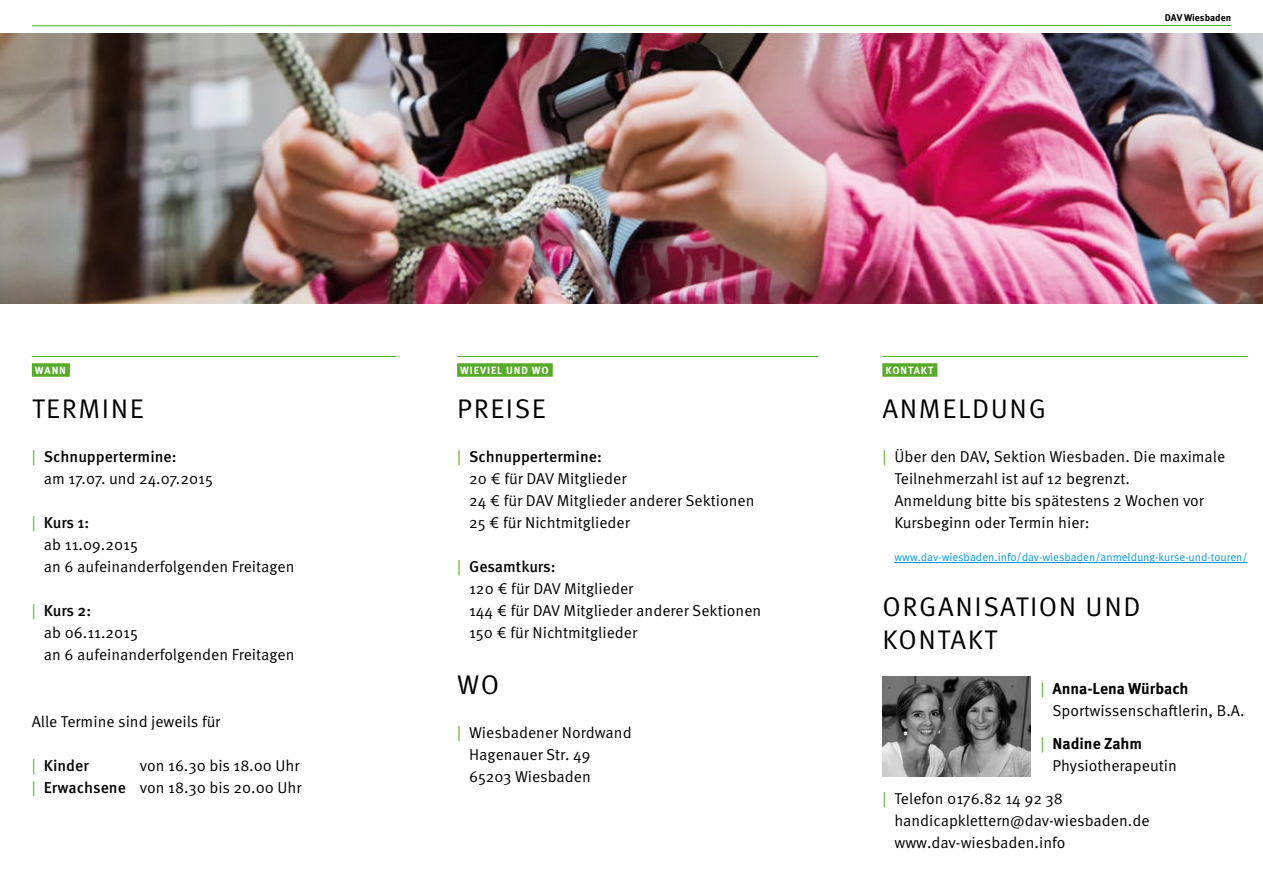
<style>
.page{position:relative;width:1263px;height:893px;background:#fff}
.page>*{position:absolute;margin:0;border:0;box-sizing:border-box;transform-origin:0 0}
.t1{font:27px/33.2px "Meta Pro Norm";letter-spacing:.06em;color:#000}
.t2{font:15.75px/22px "Meta Pro Norm";color:#000}
.t3{font:500 15.75px "Meta Pro";color:#000}
.t4{font:700 15.75px "Meta Pro";color:#000}
.t5{font:11.25px "Meta Pro Norm";color:#009ee0}
.t6{font:700 10.5px "Meta Pro";letter-spacing:.085em;color:#fff}
.t7{font:700 9.75px "Meta Pro";color:#000}
.s1{font-family:"Meta Pro Norm";font-weight:400;color:#57ab27}
.s2{color:#57ab27}
.s3{font-family:"Meta Pro";font-weight:500}
</style>
<div class="page">
<img style="left:0;top:34px;width:1263px;height:269px">
<hr style="left:32px;top:356px;width:365px;height:1px;background:#57ab27">
<div style="left:32px;top:363px;width:38px;height:14px;background:#57ab27"></div>
<hr style="left:457px;top:356px;width:362px;height:1px;background:#57ab27">
<div style="left:457px;top:363px;width:96px;height:14px;background:#57ab27"></div>
<hr style="left:882px;top:356px;width:366px;height:1px;background:#57ab27">
<div style="left:882px;top:363px;width:55px;height:14px;background:#57ab27"></div>
<hr style="left:894px;top:562px;width:353px;height:1px;background:#009ee0">
<hr style="left:32px;top:25px;width:1199px;height:1px;background:#57ab27">
<img style="left:882px;top:677px;width:148px;height:99px">
<p class="t6" style="left:35px;top:362px;width:32px">Wann</p>
<h1 class="t1" style="left:32px;top:390px;width:113px">TERMINE</h1>
<p class="t3" style="left:32px;top:444px;width:146px"><span class="s1">|</span> Schnuppertermine:</p>
<p class="t2" style="left:44px;top:466px;width:171px">am 17.07. und 24.07.2015</p>
<p class="t3" style="left:32px;top:510px;width:59px"><span class="s1">|</span> Kurs 1:</p>
<p class="t2" style="left:44px;top:533px;width:252px">ab 11.09.2015<br>an 6 aufeinanderfolgenden Freitagen</p>
<p class="t3" style="left:32px;top:599px;width:61px"><span class="s1">|</span> Kurs 2:</p>
<p class="t2" style="left:44px;top:621px;width:252px">ab 06.11.2015<br>an 6 aufeinanderfolgenden Freitagen</p>
<p class="t2" style="left:32px;top:709px;width:190px">Alle Termine sind jeweils für</p>
<p class="t3" style="left:32px;top:753px;width:58px"><span class="s1">|</span> Kinder</p>
<p class="t2" style="left:32px;top:753px;width:271px;text-align:right">von 16.30 bis 18.00 Uhr<br><span class="s2">|</span> <span class="s3">Erwachsene</span> von 18.30 bis 20.00 Uhr</p>
<p class="t7" style="left:1165px;top:10px;width:68px">DAV Wiesbaden</p>
<p class="t6" style="left:460px;top:362px;width:90px">wieviel und Wo</p>
<h1 class="t1" style="left:457px;top:390px;width:32px">Preise</h1>
<p class="t3" style="left:457px;top:444px;width:146px"><span class="s1">|</span> Schnuppertermine:</p>
<p class="t2" style="left:469px;top:466px;width:287px">20 € für DAV Mitglieder<br>24 € für DAV Mitglieder anderer Sektionen<br>25 € für Nichtmitglieder</p>
<p class="t3" style="left:457px;top:555px;width:100px"><span class="s1">|</span> Gesamtkurs:</p>
<p class="t2" style="left:469px;top:577px;width:294px">120 € für DAV Mitglieder<br>144 € für DAV Mitglieder anderer Sektionen<br>150 € für Nichtmitglieder</p>
<h1 class="t1" style="left:457px;top:666px;width:43px">WO</h1>
<p class="t2" style="left:469px;top:720px;width:164px;text-indent:-12px"><span class="s2">|</span> Wiesbadener Nordwand<br>Hagenauer Str. 49<br>65203 Wiesbaden</p>
<p class="t6" style="left:885px;top:362px;width:49px">Kontakt</p>
<h1 class="t1" style="left:882px;top:390px;width:165px">ANMELDUNG</h1>
<p class="t2" style="left:894px;top:444px;width:332px;text-indent:-12px"><span class="s2">|</span> Über den DAV, Sektion Wiesbaden. Die maximale Teilnehmerzahl ist auf 12 begrenzt.<br>Anmeldung bitte bis spätestens 2 Wochen vor Kursbeginn oder Termin hier:</p>
<p class="t5" style="left:894px;top:549px;width:355px">www.dav-wiesbaden.info/dav-wiesbaden/anmeldung-kurse-und-touren/</p>
<h1 class="t1" style="left:882px;top:589px;width:259px">ORGANISATION UND<br>KONTAKT</h1>
<p class="t4" style="left:1040px;top:676px;width:150px"><span class="s1">|</span> Anna-Lena Würbach</p>
<p class="t2" style="left:1052px;top:698px;width:194px">Sportwissenschaftlerin, B.A.</p>
<p class="t4" style="left:1040px;top:731px;width:103px"><span class="s1">|</span> Nadine Zahm</p>
<p class="t2" style="left:882px;top:748px;width:296px;line-height:33.2px;text-indent:170px">Physiotherapeutin <span class="s2">|</span> Telefon 0176.82 14 92 38</p>
<p class="t2" style="left:894px;top:808px;width:257px">handicapklettern@dav-wiesbaden.de www.dav-wiesbaden.info</p>
</div>
